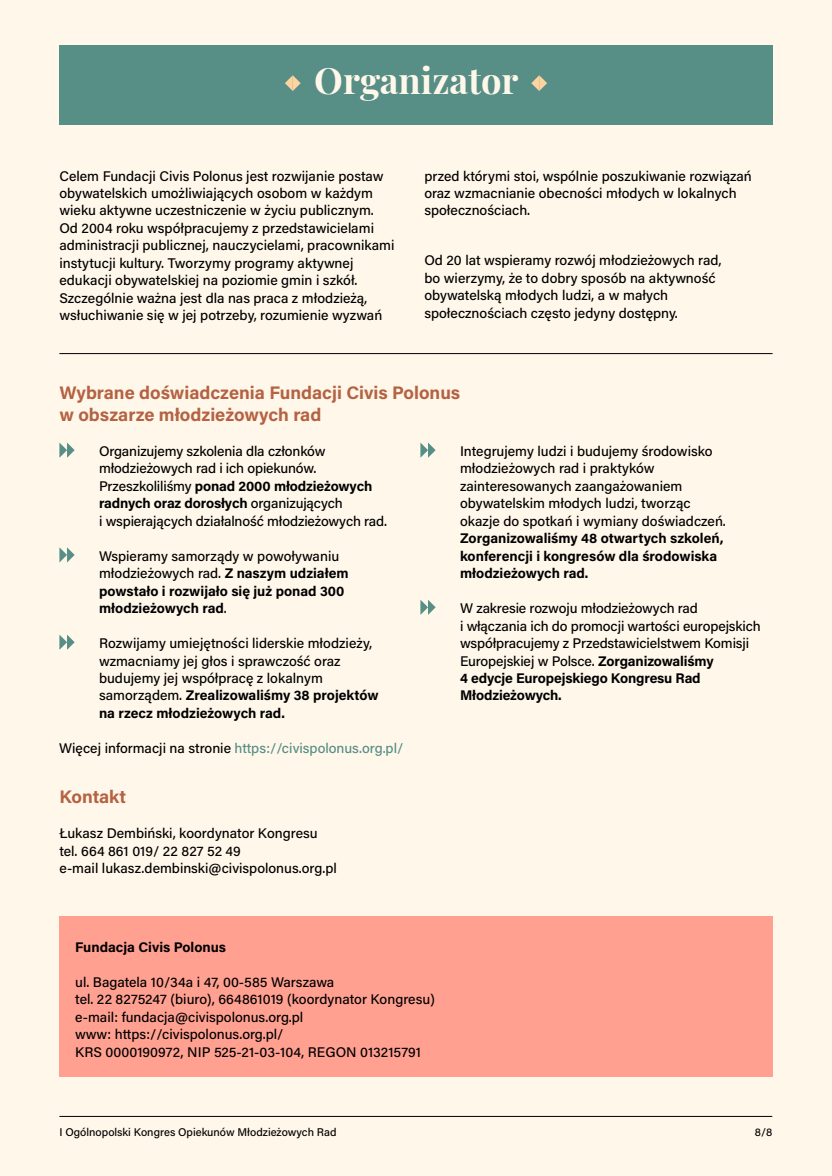
<style>
.page{position:relative;width:832px;height:1176px;background:#fff}
.page>*{position:absolute;margin:0;border:0;box-sizing:border-box;transform-origin:0 0}
.t1{font:700 36.3px "Playfair Display";color:#fff7ea}
.t2{font:700 18.15px/22.4px "Acumin Pro";color:#b46242}
.t3{font:500 13.95px/17.5px "Acumin Pro";color:#000}
.t4{font:700 13.95px/17.5px "Acumin Pro";color:#000}
.t5{font:500 13.95px "Acumin Pro";color:#578e86}
.t6{font:500 11.18px "Acumin Pro";color:#000}
.s1{font-weight:700}
.s2{font-weight:500}
.s3{color:#000}
</style>
<div class="page">
<div style="left:0;top:0;width:831px;height:1176px;background:#fff7ea"></div>
<div style="left:59px;top:46px;width:713px;height:79px;background:#578e86"></div>
<svg style="left:59px;top:442px;width:16px;height:16px"></svg>
<svg style="left:59px;top:547px;width:16px;height:15px"></svg>
<svg style="left:59px;top:634px;width:16px;height:16px"></svg>
<svg style="left:420px;top:442px;width:15px;height:16px"></svg>
<svg style="left:420px;top:600px;width:15px;height:15px"></svg>
<hr style="left:59px;top:1116px;width:713px;height:1px;background:#000">
<div style="left:59px;top:916px;width:713px;height:161px;background:#ffa091"></div>
<svg style="left:285px;top:75px;width:15px;height:16px"></svg>
<svg style="left:531px;top:75px;width:16px;height:16px"></svg>
<hr style="left:59px;top:353px;width:713px;height:1px;background:#000">
<h1 class="t1" style="left:314px;top:52px;width:206px">Organizator</h1>
<p class="t3" style="left:59px;top:166px;width:336px">Celem Fundacji Civis Polonus jest rozwijanie postaw obywatelskich umożliwiających osobom w każdym wieku aktywne uczestniczenie w życiu publicznym.<br>Od 2004 roku współpracujemy z przedstawicielami administracji publicznej, nauczycielami, pracownikami instytucji kultury. Tworzymy programy aktywnej edukacji obywatelskiej na poziomie gmin i szkół.<br>Szczególnie ważna jest dla nas praca z młodzieżą, wsłuchiwanie się w jej potrzeby, rozumienie wyzwań</p>
<p class="t3" style="left:424px;top:166px;width:329px">przed którymi stoi, wspólnie poszukiwanie rozwiązań oraz wzmacnianie obecności młodych w lokalnych społecznościach.</p>
<p class="t3" style="left:424px;top:251px;width:299px">Od 20 lat wspieramy rozwój młodzieżowych rad, bo wierzymy, że to dobry sposób na aktywność obywatelską młodych ludzi, a w małych społecznościach często jedyny dostępny.</p>
<h2 class="t2" style="left:59px;top:380px;width:402px">Wybrane doświadczenia Fundacji Civis Polonus w obszarze młodzieżowych rad</h2>
<p class="t3" style="left:99px;top:442px;width:289px">Organizujemy szkolenia dla członków młodzieżowych rad i ich opiekunów.<br>Przeszkoliliśmy <span class="s1">ponad 2000 młodzieżowych radnych oraz dorosłych</span> organizujących<br>i wspierających działalność młodzieżowych rad.</p>
<p class="t4" style="left:99px;top:546px;width:251px"><span class="s2">Wspieramy samorządy w powoływaniu młodzieżowych rad.</span> Z naszym udziałem powstało i rozwijało się już ponad 300 młodzieżowych rad<span class="s2">.</span></p>
<p class="t3" style="left:99px;top:634px;width:281px">Rozwijamy umiejętności liderskie młodzieży, wzmacniamy jej głos i sprawczość oraz budujemy jej współpracę z lokalnym samorządem. <span class="s1">Zrealizowaliśmy 38 projektów na rzecz młodzieżowych rad.</span></p>
<p class="t3" style="left:460px;top:442px;width:267px">Integrujemy ludzi i budujemy środowisko młodzieżowych rad i praktyków zainteresowanych zaangażowaniem obywatelskim młodych ludzi, tworząc okazje do spotkań i wymiany doświadczeń.</p>
<p class="t4" style="left:460px;top:529px;width:265px">Zorganizowaliśmy 48 otwartych szkoleń, konferencji i kongresów dla środowiska młodzieżowych rad.</p>
<p class="t3" style="left:460px;top:599px;width:302px">W zakresie rozwoju młodzieżowych rad<br>i włączania ich do promocji wartości europejskich współpracujemy z Przedstawicielstwem Komisji Europejskiej w Polsce. <span class="s1">Zorganizowaliśmy<br>4 edycje Europejskiego Kongresu Rad Młodzieżowych.</span></p>
<p class="t5" style="left:59px;top:738px;width:345px"><span class="s3">Więcej informacji na stronie</span> https://civispolonus.org.pl/</p>
<h2 class="t2" style="left:59px;top:785px;width:68px">Kontakt</h2>
<p class="t3" style="left:59px;top:824px;width:279px">Łukasz Dembiński, koordynator Kongresu tel. 664 861 019/ 22 827 52 49<br>e-mail lukasz.dembinski@civispolonus.org.pl</p>
<p class="t4" style="left:75px;top:937px;width:152px">Fundacja Civis Polonus</p>
<p class="t3" style="left:75px;top:972px;width:361px">ul. Bagatela 10/34a i 47, 00-585 Warszawa<br>tel. 22 8275247 (biuro), 664861019 (koordynator Kongresu) e-mail: fundacja@civispolonus.org.pl<br>www: https://civispolonus.org.pl/<br>KRS 0000190972, NIP 525-21-03-104, REGON 013215791</p>
<p class="t6" style="left:59px;top:1124px;width:278px">I Ogólnopolski Kongres Opiekunów Młodzieżowych Rad</p>
<p class="t6" style="left:754px;top:1124px;width:19px">8/8</p>
</div>
